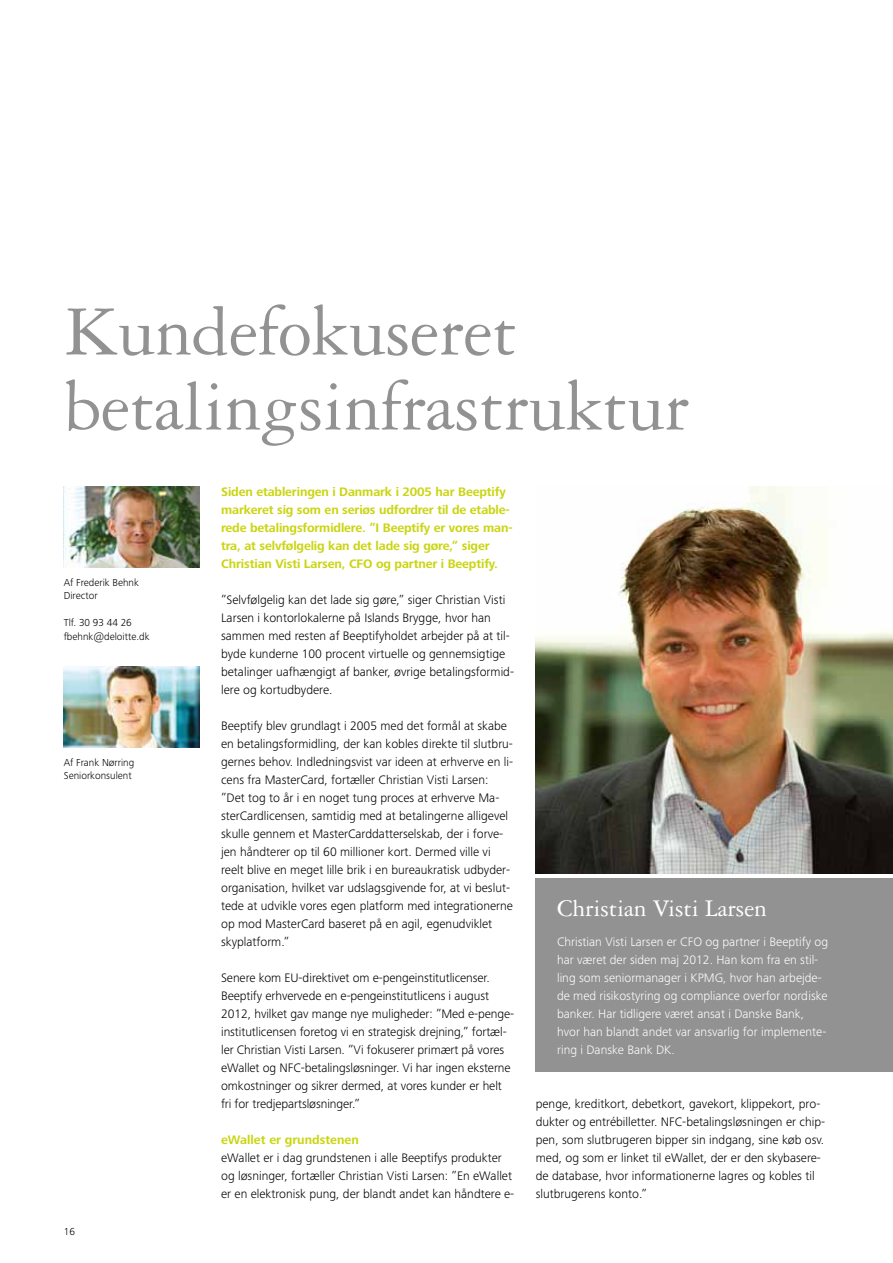
<style>
.page{position:relative;width:893px;height:1263px;background:#fff}
.page>*{position:absolute;margin:0;border:0;box-sizing:border-box;transform-origin:0 0}
.t1{font:75px/75px "Garamond 3 LT Std";letter-spacing:-.005em;color:#929292}
.t2{font:25.5px "Garamond 3 LT Std";letter-spacing:-.005em;color:#fff}
.t3{font:300 12.75px/18px "Frutiger Next Pro";color:#000}
.t4{font:300 12.75px/18px "Frutiger Next Pro";color:#fff}
.t5{font:700 12.75px/18px "Frutiger Next Pro";letter-spacing:-.01em;color:#cad50f}
.t6{font:300 10.5px/13.5px "Frutiger Next Pro";color:#000}
</style>
<div class="page">
<img style="left:64px;top:487px;width:136px;height:81px">
<img style="left:64px;top:667px;width:136px;height:81px">
<img style="left:536px;top:487px;width:357px;height:387px">
<div style="left:536px;top:878px;width:357px;height:194px;background:#929292"></div>
<h1 class="t1" style="left:64px;top:295px;width:627px">Kundefokuseret betalingsinfrastruktur</h1>
<p class="t6" style="left:64px;top:575px;width:77px">Af Frederik Behnk<br>Director</p>
<p class="t6" style="left:64px;top:616px;width:87px">Tlf. 30 93 44 26 fbehnk@deloitte.dk</p>
<p class="t6" style="left:64px;top:755px;width:72px">Af Frank Nørring<br>Seniorkonsulent</p>
<p class="t6" style="left:64px;top:1224px;width:13px">16</p>
<p class="t5" style="left:221px;top:482px;width:293px">Siden etableringen i Danmark i 2005 har Beeptify markeret sig som en seriøs udfordrer til de etable&shy;rede betalingsformidlere. ”I Beeptify er vores man&shy;tra, at selvfølgelig kan det lade sig gøre,” siger Christian Visti Larsen, CFO og partner i Beeptify.</p>
<p class="t3" style="left:221px;top:590px;width:294px">”Selvfølgelig kan det lade sig gøre,” siger Christian Visti Larsen i kontorlokalerne på Islands Brygge, hvor han sammen med resten af Beeptifyholdet arbejder på at til&shy;byde kunderne 100 procent virtuelle og gennemsigtige betalinger uafhængigt af banker, øvrige betalingsformid&shy;lere og kortudbydere.</p>
<p class="t3" style="left:221px;top:716px;width:293px">Beeptify blev grundlagt i 2005 med det formål at skabe en betalingsformidling, der kan kobles direkte til slutbru&shy;gernes behov. Indledningsvist var ideen at erhverve en li&shy;cens fra MasterCard, fortæller Christian Visti Larsen: ”Det tog to år i en noget tung proces at erhverve Ma&shy;sterCardlicensen, samtidig med at betalingerne alligevel skulle gennem et MasterCarddatterselskab, der i forve&shy;jen håndterer op til 60 millioner kort. Dermed ville vi reelt blive en meget lille brik i en bureaukratisk udbyder&shy;organisation, hvilket var udslagsgivende for, at vi beslut&shy;tede at udvikle vores egen platform med integrationerne op mod MasterCard baseret på en agil, egenudviklet skyplatform.”</p>
<p class="t3" style="left:221px;top:968px;width:295px">Senere kom EU-direktivet om e-pengeinstitutlicenser.<br>Beeptify erhvervede en e-pengeinstitutlicens i august 2012, hvilket gav mange nye muligheder: ”Med e-penge&shy;institutlicensen foretog vi en strategisk drejning,” fortæl&shy;ler Christian Visti Larsen. ”Vi fokuserer primært på vores eWallet og NFC-betalingsløsninger. Vi har ingen eksterne omkostninger og sikrer dermed, at vores kunder er helt fri for tredjepartsløsninger.”</p>
<p class="t5" style="left:221px;top:1131px;width:139px">eWallet er grundstenen</p>
<p class="t3" style="left:221px;top:1149px;width:295px">eWallet er i dag grundstenen i alle Beeptifys produkter og løsninger, fortæller Christian Visti Larsen: ”En eWallet er en elektronisk pung, der blandt andet kan håndtere e-</p>
<h2 class="t2" style="left:557px;top:894px;width:211px">Christian Visti Larsen</h2>
<p class="t4" style="left:557px;top:932px;width:273px">Christian Visti Larsen er CFO og partner i Beeptify og har været der siden maj 2012. Han kom fra en stil&shy;ling som seniormanager i KPMG, hvor han arbejde&shy;de med risikostyring og compliance overfor nordiske banker. Har tidligere været ansat i Danske Bank, hvor han blandt andet var ansvarlig for implemente&shy;ring i Danske Bank DK.</p>
<p class="t3" style="left:536px;top:1095px;width:291px">penge, kreditkort, debetkort, gavekort, klippekort, pro&shy;dukter og entrébilletter. NFC-betalingsløsningen er chip&shy;pen, som slutbrugeren bipper sin indgang, sine køb osv. med, og som er linket til eWallet, der er den skybasere&shy;de database, hvor informationerne lagres og kobles til slutbrugerens konto.”</p>
</div>
